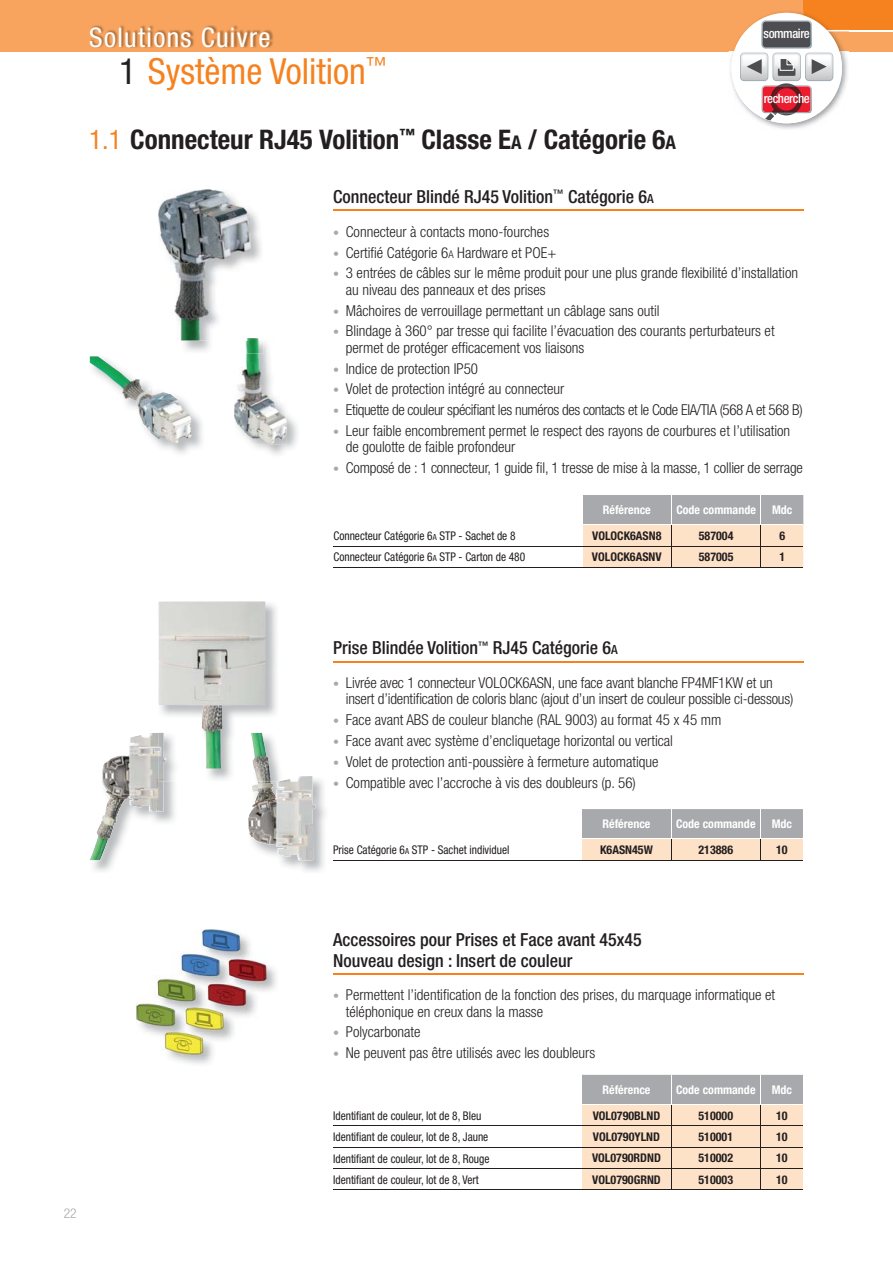
<style>
.page{position:relative;width:893px;height:1263px;background:#fff}
.page>*{position:absolute;margin:0;border:0;box-sizing:border-box;transform-origin:0 0}
.t1{font:condensed 36px "Helvetica Neue";color:#f5821f}
.t2{font:700 condensed 27px "Helvetica Neue";color:#231f20}
.t3{font:condensed 27px "Helvetica Neue";letter-spacing:.05em;color:#fff}
.t4{font:500 condensed 18px/20.2px "Helvetica Neue";color:#231f20}
.t5{font:300 condensed 15px/16.5px "Helvetica Neue";color:#231f20}
.t6{font:300 condensed 15px "Helvetica Neue";letter-spacing:-.025em;color:#231f20}
.t7{font:300 condensed 13.5px "Helvetica Neue";color:#a7a9ac}
.t8{font:500 condensed 12.9px "Helvetica Neue";letter-spacing:-.035em;color:#fff}
.t9{font:condensed 12px "Helvetica Neue";color:#231f20;scale:.95 1}
.t10{font:700 condensed 12px "Helvetica Neue";color:#231f20}
.t11{font:700 condensed 12px "Helvetica Neue";color:#fff}
.s1{color:#231f20}
.s2{font-weight:400;color:#f5821f}
.s3{font-size:18.9px}
.s4{font-size:12.6px}
.s5{font-weight:400;font-size:12px;color:#a7a9ac}
.s6{font-size:10.5px}
.s7{font-size:8.4px}
</style>
<div class="page">
<hr style="left:333px;top:210px;width:471px;height:1px;background:#f5821f">
<hr style="left:333px;top:546px;width:470px;height:1px;background:#231f20">
<hr style="left:333px;top:567px;width:470px;height:1px;background:#231f20">
<svg style="left:583px;top:495px;width:220px;height:72px;background:#d7c8ba"></svg>
<hr style="left:333px;top:661px;width:471px;height:1px;background:#f5821f">
<hr style="left:333px;top:860px;width:470px;height:1px;background:#231f20">
<svg style="left:582px;top:809px;width:221px;height:51px;background:#ccc2b9"></svg>
<hr style="left:333px;top:973px;width:471px;height:1px;background:#f5821f">
<hr style="left:333px;top:1125px;width:470px;height:1px;background:#231f20">
<hr style="left:333px;top:1147px;width:470px;height:1px;background:#231f20">
<hr style="left:333px;top:1168px;width:470px;height:1px;background:#231f20">
<hr style="left:333px;top:1189px;width:470px;height:1px;background:#231f20">
<svg style="left:582px;top:1075px;width:221px;height:114px;background:#e0cdbb"></svg>
<img style="left:180px;top:212px;width:81px;height:140px">
<img style="left:159px;top:189px;width:92px;height:151px">
<img style="left:89px;top:356px;width:113px;height:98px">
<img style="left:90px;top:356px;width:102px;height:88px">
<img style="left:253px;top:415px;width:45px;height:40px">
<img style="left:234px;top:353px;width:53px;height:92px">
<svg style="left:234px;top:338px;width:34px;height:15px"></svg>
<img style="left:168px;top:966px;width:108px;height:98px">
<img style="left:137px;top:929px;width:130px;height:126px">
<img style="left:90px;top:733px;width:85px;height:139px">
<img style="left:90px;top:758px;width:74px;height:102px">
<img style="left:279px;top:776px;width:46px;height:96px">
<img style="left:248px;top:779px;width:56px;height:81px">
<img style="left:206px;top:603px;width:71px;height:177px">
<img style="left:167px;top:768px;width:8px;height:13px">
<img style="left:158px;top:768px;width:9px;height:13px">
<img style="left:248px;top:733px;width:31px;height:48px">
<img style="left:251px;top:733px;width:20px;height:48px">
<img style="left:158px;top:601px;width:108px;height:167px">
<div style="left:0;top:0;width:893px;height:51px;background:#f9a45e"></div>
<hr style="left:804px;top:30px;width:89px;height:1px;background:#fff">
<div style="left:804px;top:0;width:89px;height:30px;background:#f5821f"></div>
<img style="left:90px;top:26px;width:183px;height:22px">
<img style="left:729px;top:10px;width:89px;height:119px">
<img style="left:804px;top:10px;width:14px;height:10px">
<div style="left:731px;top:13px;width:111px;height:110px;background:#fff;border-radius:50%"></div>
<svg style="left:740px;top:20px;width:109px;height:101px"></svg>
<h2 class="t3" style="left:89px;top:27px;width:183px">Solutions Cuivre</h2>
<h1 class="t1" style="left:119px;top:59px;width:269px"><span class="s1">1</span> Système Volition<sup>™</sup></h1>
<p class="t8" style="left:764px;top:29px;width:48px">sommaire</p>
<p class="t8" style="left:764px;top:94px;width:48px">recherche</p>
<h2 class="t2" style="left:89px;top:130px;width:588px"><span class="s2">1.1</span> Connecteur RJ45 Volition<sup>™</sup> Classe E<span class="s3">A</span> / Catégorie 6<span class="s3">A</span></h2>
<p class="t4" style="left:333px;top:188px;width:322px">Connecteur Blindé RJ45 Volition<sup>™</sup> Catégorie 6<span class="s4">A</span></p>
<p class="t5" style="left:333px;top:225px;width:218px"><span class="s5">•</span> Connecteur à contacts mono-fourches</p>
<p class="t5" style="left:333px;top:245px;width:225px"><span class="s5">•</span> Certifié Catégorie 6<span class="s6">A</span> Hardware et POE+</p>
<p class="t5" style="left:346px;top:266px;width:454px;text-indent:-13px"><span class="s5">•</span> 3 entrées de câbles sur le même produit pour une plus grande flexibilité d’installation au niveau des panneaux et des prises</p>
<p class="t5" style="left:333px;top:303px;width:328px"><span class="s5">•</span> Mâchoires de verrouillage permettant un câblage sans outil</p>
<p class="t5" style="left:346px;top:324px;width:430px;text-indent:-13px"><span class="s5">•</span> Blindage à 360° par tresse qui facilite l’évacuation des courants perturbateurs et permet de protéger efficacement vos liaisons</p>
<p class="t5" style="left:333px;top:361px;width:147px"><span class="s5">•</span> Indice de protection IP50</p>
<p class="t5" style="left:333px;top:382px;width:233px"><span class="s5">•</span> Volet de protection intégré au connecteur</p>
<p class="t6" style="left:333px;top:404px;width:471px"><span class="s5">•</span> Etiquette de couleur spécifiant les numéros des contacts et le Code EIA/TIA (568 A et 568 B)</p>
<p class="t5" style="left:346px;top:424px;width:446px;text-indent:-13px"><span class="s5">•</span> Leur faible encombrement permet le respect des rayons de courbures et l’utilisation de goulotte de faible profondeur</p>
<p class="t5" style="left:333px;top:461px;width:471px"><span class="s5">•</span> Composé de : 1 connecteur, 1 guide fil, 1 tresse de mise à la masse, 1 collier de serrage</p>
<p class="t11" style="left:603px;top:506px;width:50px">Référence</p>
<p class="t11" style="left:676px;top:506px;width:81px">Code commande</p>
<p class="t11" style="left:772px;top:506px;width:22px">Mdc</p>
<p class="t9" style="left:333px;top:531px;width:193px">Connecteur Catégorie 6<span class="s7">A</span> STP - Sachet de 8</p>
<p class="t10" style="left:592px;top:531px;width:71px">VOLOCK6ASN8</p>
<p class="t10" style="left:699px;top:531px;width:36px">587004</p>
<p class="t10" style="left:779px;top:531px;width:7px">6</p>
<p class="t9" style="left:333px;top:553px;width:203px">Connecteur Catégorie 6<span class="s7">A</span> STP - Carton de 480</p>
<p class="t10" style="left:592px;top:553px;width:71px">VOLOCK6ASNV</p>
<p class="t10" style="left:699px;top:553px;width:36px">587005</p>
<p class="t10" style="left:779px;top:553px;width:7px">1</p>
<p class="t7" style="left:64px;top:1209px;width:14px">22</p>
<p class="t4" style="left:333px;top:639px;width:286px">Prise Blindée Volition<sup>™</sup> RJ45 Catégorie 6<span class="s4">A</span></p>
<p class="t5" style="left:346px;top:676px;width:449px;text-indent:-13px"><span class="s5">•</span> Livrée avec 1 connecteur VOLOCK6ASN, une face avant blanche FP4MF1KW et un insert d’identification de coloris blanc (ajout d’un insert de couleur possible ci-dessous)</p>
<p class="t5" style="left:333px;top:713px;width:390px"><span class="s5">•</span> Face avant ABS de couleur blanche (RAL 9003) au format 45 x 45 mm</p>
<p class="t5" style="left:333px;top:734px;width:341px"><span class="s5">•</span> Face avant avec système d’encliquetage horizontal ou vertical</p>
<p class="t5" style="left:333px;top:754px;width:327px"><span class="s5">•</span> Volet de protection anti-poussière à fermeture automatique</p>
<p class="t5" style="left:333px;top:775px;width:304px"><span class="s5">•</span> Compatible avec l’accroche à vis des doubleurs (p. 56)</p>
<p class="t11" style="left:602px;top:820px;width:50px">Référence</p>
<p class="t11" style="left:676px;top:820px;width:81px">Code commande</p>
<p class="t11" style="left:772px;top:820px;width:22px">Mdc</p>
<p class="t9" style="left:333px;top:846px;width:187px">Prise Catégorie 6<span class="s7">A</span> STP - Sachet individuel</p>
<p class="t10" style="left:600px;top:845px;width:54px">K6ASN45W</p>
<p class="t10" style="left:698px;top:845px;width:36px">213886</p>
<p class="t10" style="left:776px;top:845px;width:13px">10</p>
<p class="t4" style="left:333px;top:931px;width:310px">Accessoires pour Prises et Face avant 45x45<br>Nouveau design : Insert de couleur</p>
<p class="t5" style="left:346px;top:988px;width:431px;text-indent:-13px"><span class="s5">•</span> Permettent l’identification de la fonction des prises, du marquage informatique et téléphonique en creux dans la masse</p>
<p class="t5" style="left:333px;top:1025px;width:89px"><span class="s5">•</span> Polycarbonate</p>
<p class="t5" style="left:333px;top:1046px;width:264px"><span class="s5">•</span> Ne peuvent pas être utilisés avec les doubleurs</p>
<p class="t11" style="left:602px;top:1085px;width:50px">Référence</p>
<p class="t11" style="left:676px;top:1085px;width:81px">Code commande</p>
<p class="t11" style="left:772px;top:1085px;width:22px">Mdc</p>
<p class="t9" style="left:333px;top:1111px;width:158px">Identifiant de couleur, lot de 8, Bleu</p>
<p class="t10" style="left:593px;top:1111px;width:69px">VOL0790BLND</p>
<p class="t10" style="left:698px;top:1111px;width:36px">510000</p>
<p class="t10" style="left:776px;top:1111px;width:13px">10</p>
<p class="t9" style="left:333px;top:1133px;width:165px">Identifiant de couleur, lot de 8, Jaune</p>
<p class="t10" style="left:593px;top:1132px;width:69px">VOL0790YLND</p>
<p class="t10" style="left:698px;top:1132px;width:36px">510001</p>
<p class="t10" style="left:776px;top:1132px;width:13px">10</p>
<p class="t9" style="left:333px;top:1154px;width:166px">Identifiant de couleur, lot de 8, Rouge</p>
<p class="t10" style="left:592px;top:1154px;width:70px">VOL0790RDND</p>
<p class="t10" style="left:698px;top:1154px;width:36px">510002</p>
<p class="t10" style="left:776px;top:1154px;width:13px">10</p>
<p class="t9" style="left:333px;top:1175px;width:155px">Identifiant de couleur, lot de 8, Vert</p>
<p class="t10" style="left:592px;top:1175px;width:70px">VOL0790GRND</p>
<p class="t10" style="left:698px;top:1175px;width:36px">510003</p>
<p class="t10" style="left:776px;top:1175px;width:13px">10</p>
</div>
